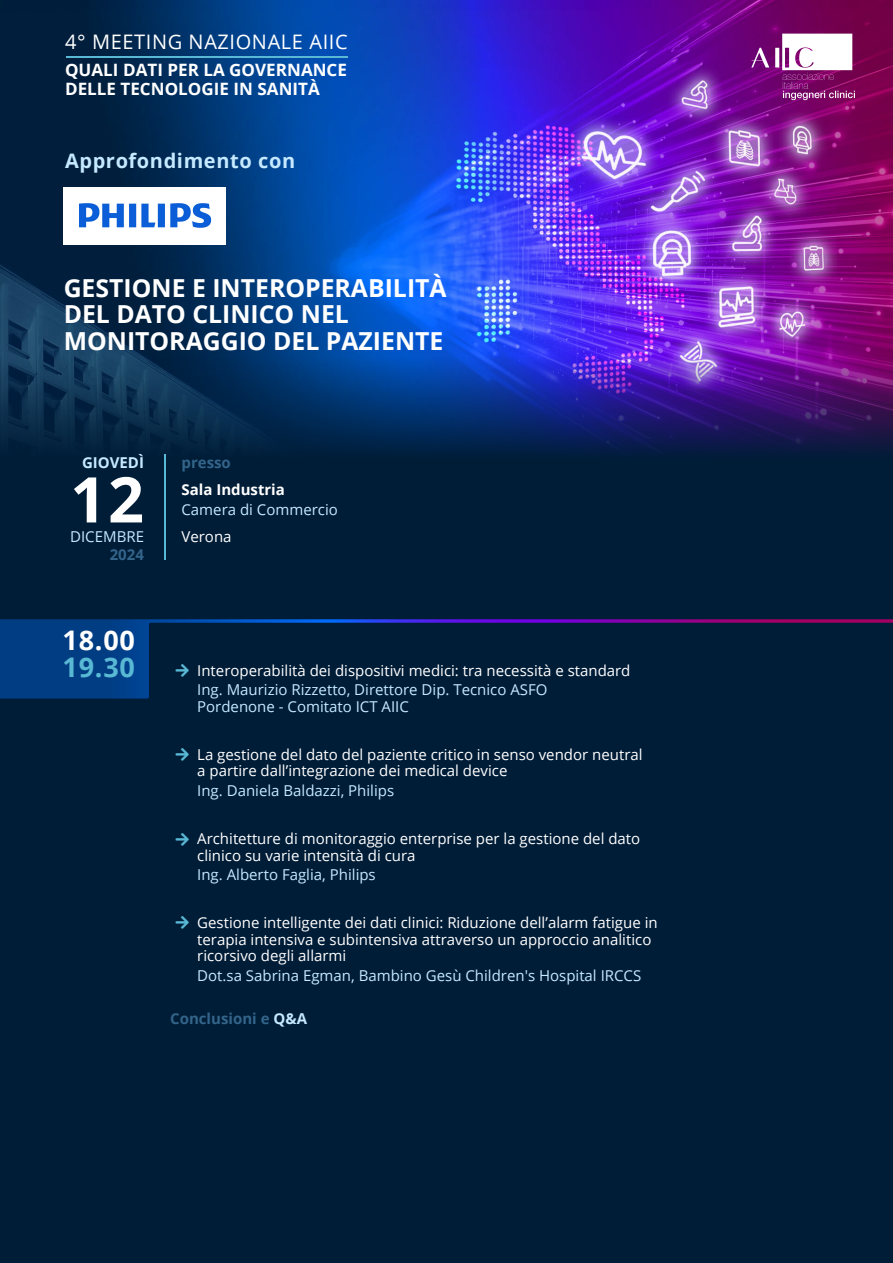
<style>
.page{position:relative;width:893px;height:1263px;background:#fff}
.page>*{position:absolute;margin:0;border:0;box-sizing:border-box;transform-origin:0 0}
.t1{font:700 63px "Open Sans";color:#fff}
.t2{font:700 27px "Open Sans";color:#fff}
.t3{font:700 27px "Open Sans";color:#59b9d4}
.t4{font:700 24.75px/26.4px "Open Sans";color:#fff}
.t5{font:19.95px "Open Sans";letter-spacing:.03em;color:#fff}
.t6{font:700 19.95px "Open Sans";letter-spacing:.03em;color:#c5e9ff}
.t7{font:700 17.1px/18.6px "Open Sans";color:#fff}
.t8{font:15px/16.5px "Open Sans";color:#fff}
.t9{font:15px/16.5px "Open Sans";color:#c5e9ff}
.t10{font:700 15px "Open Sans";color:#336489}
.t11{font:700 15px "Open Sans";color:#fff}
.t12{font:700 15px "Open Sans";color:#c5e9ff}
.s1{color:#c5e9ff}
</style>
<div class="page">
<div style="left:0;top:3px;width:893px;height:1260px;background:#001d38"></div>
<img style="left:0;top:0;width:893px;height:262px">
<hr style="left:66px;top:57px;width:281px;height:1px;background:#59b9d4">
<img style="left:733px;top:33px;width:136px;height:69px">
<img style="left:0;top:262px;width:893px;height:191px">
<hr style="left:164px;top:454px;width:2px;height:106px;background:#59b9d4">
<div style="left:64px;top:188px;width:162px;height:57px;background:#fff"></div>
<img style="left:79px;top:203px;width:133px;height:25px">
<svg style="left:0;top:619px;width:893px;height:79px"></svg>
<svg style="left:176px;top:663px;width:13px;height:13px"></svg>
<h3 class="t5" style="left:65px;top:28px;width:284px">4° MEETING NAZIONALE AIIC</h3>
<p class="t7" style="left:65px;top:60px;width:283px">QUALI DATI PER LA GOVERNANCE<br>DELLE TECNOLOGIE IN SANITÀ</p>
<h3 class="t6" style="left:65px;top:146px;width:232px">Approfondimento con</h3>
<h3 class="t4" style="left:64px;top:274px;width:384px">GESTIONE E INTEROPERABILITÀ<br>DEL DATO CLINICO NEL<br>MONITORAGGIO DEL PAZIENTE</h3>
<p class="t12" style="left:82px;top:452px;width:63px">GIOVEDÌ</p>
<h1 class="t1" style="left:70px;top:455px;width:75px">12</h1>
<p class="t9" style="left:70px;top:528px;width:75px">DICEMBRE</p>
<p class="t10" style="left:110px;top:544px;width:36px">2024</p>
<p class="t10" style="left:181px;top:452px;width:51px">presso</p>
<p class="t11" style="left:181px;top:479px;width:105px">Sala Industria</p>
<p class="t9" style="left:181px;top:501px;width:158px">Camera di Commercio</p>
<p class="t8" style="left:181px;top:528px;width:52px">Verona</p>
<h2 class="t2" style="left:62px;top:621px;width:74px">18.00</h2>
<h2 class="t3" style="left:62px;top:648px;width:74px">19.30</h2>
<p class="t8" style="left:197px;top:662px;width:435px">Interoperabilità dei dispositivi medici: tra necessità e standard</p>
<p class="t9" style="left:197px;top:681px;width:352px">Ing. Maurizio Rizzetto, Direttore Dip. Tecnico ASFO<br>Pordenone - Comitato ICT AIIC</p>
<p class="t8" style="left:197px;top:746px;width:447px">La gestione del dato del paziente critico in senso vendor neutral a partire dall’integrazione dei medical device</p>
<p class="t9" style="left:197px;top:782px;width:199px">Ing. Daniela Baldazzi, Philips</p>
<p class="t8" style="left:197px;top:830px;width:444px">Architetture di monitoraggio enterprise per la gestione del dato clinico su varie intensità di cura</p>
<p class="t9" style="left:197px;top:866px;width:180px">Ing. Alberto Faglia, Philips</p>
<p class="t8" style="left:197px;top:914px;width:462px">Gestione intelligente dei dati clinici: Riduzione dell’alarm fatigue in terapia intensiva e subintensiva attraverso un approccio analitico ricorsivo degli allarmi</p>
<p class="t9" style="left:197px;top:966px;width:446px">Dot.sa Sabrina Egman, Bambino Gesù Children's Hospital IRCCS</p>
<p class="t10" style="left:170px;top:1008px;width:138px">Conclusioni e <span class="s1">Q&amp;A</span></p>
</div>
